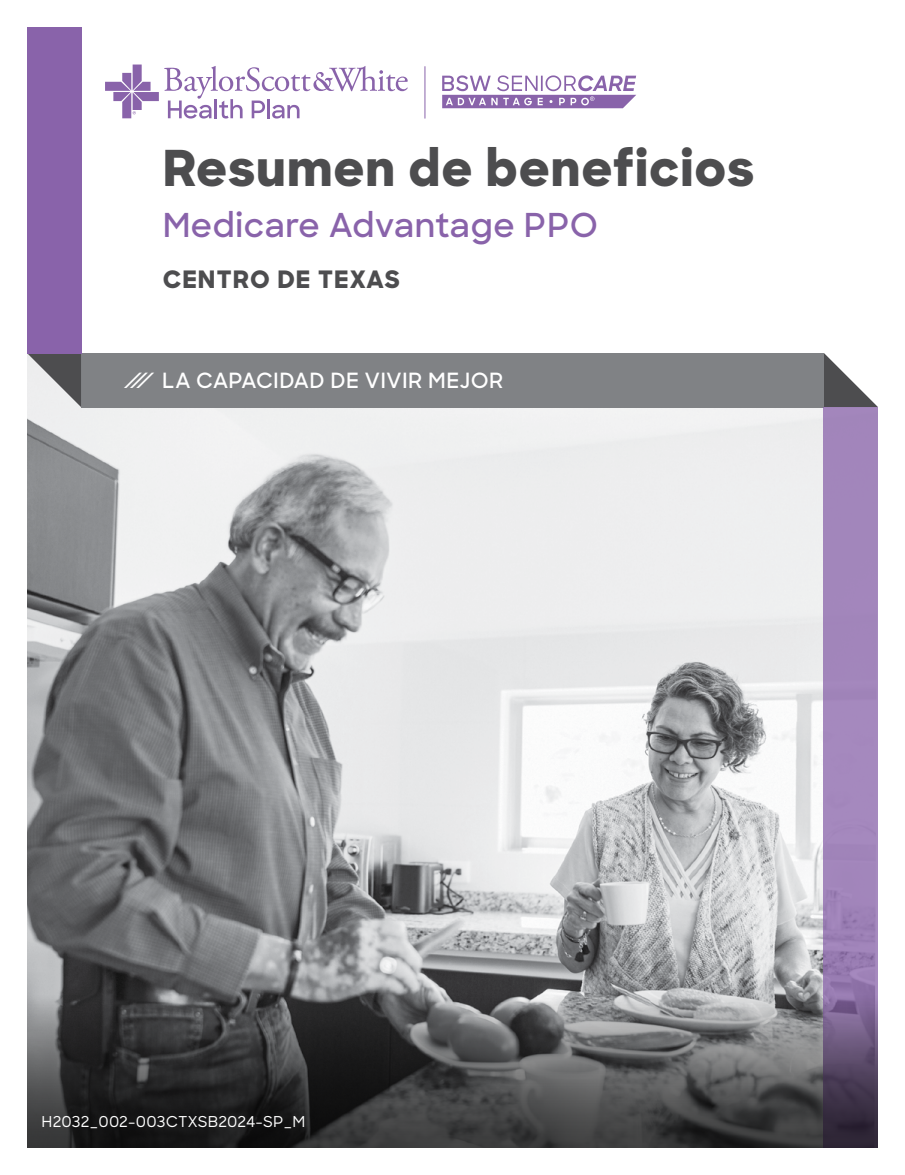
<style>
.page{position:relative;width:905px;height:1175px;background:#fff}
.page>*{position:absolute;margin:0;border:0;box-sizing:border-box;transform-origin:0 0}
.t1{font:800 49.5px "Sharp Sans";letter-spacing:.02em;color:#4d4d4f}
.t2{font:600 33px "Sharp Sans";letter-spacing:.02em;color:#8963aa}
.t3{font:800 24px "Sharp Sans";letter-spacing:.04em;color:#4d4d4f}
.t4{font:600 21px "Sharp Sans";letter-spacing:.02em;color:#fff}
.t5{font:500 15px "Sharp Sans";letter-spacing:.01em;color:#fff}
.s1{font-style:italic}
</style>
<div class="page">
<img style="left:27px;top:407px;width:797px;height:588px">
<svg style="left:824px;top:353px;width:54px;height:54px"></svg>
<div style="left:81px;top:353px;width:743px;height:54px;background:#808285"></div>
<div style="left:824px;top:407px;width:54px;height:741px;background:#a286bb"></div>
<svg style="left:27px;top:353px;width:54px;height:54px;background:#9e9da0"></svg>
<div style="left:27px;top:27px;width:54px;height:326px;background:#8963aa"></div>
<svg style="left:27px;top:995px;width:851px;height:153px;background:#49494b"></svg>
<hr style="left:424px;top:66px;width:1px;height:52px;background:#8963aa">
<svg style="left:105px;top:64px;width:302px;height:54px"></svg>
<svg style="left:442px;top:75px;width:194px;height:33px"></svg>
<h1 class="t1" style="left:163px;top:131px;width:593px">Resumen de beneficios</h1>
<p class="t2" style="left:163px;top:201px;width:436px">Medicare Advantage PPO</p>
<p class="t3" style="left:163px;top:261px;width:239px">CENTRO DE TEXAS</p>
<p class="t4" style="left:123px;top:364px;width:381px"><span class="s1">///</span>LA CAPACIDAD DE VIVIR MEJOR</p>
<p class="t5" style="left:42px;top:1110px;width:265px">H2032_002-003CTXSB2024-SP_M</p>
</div>
